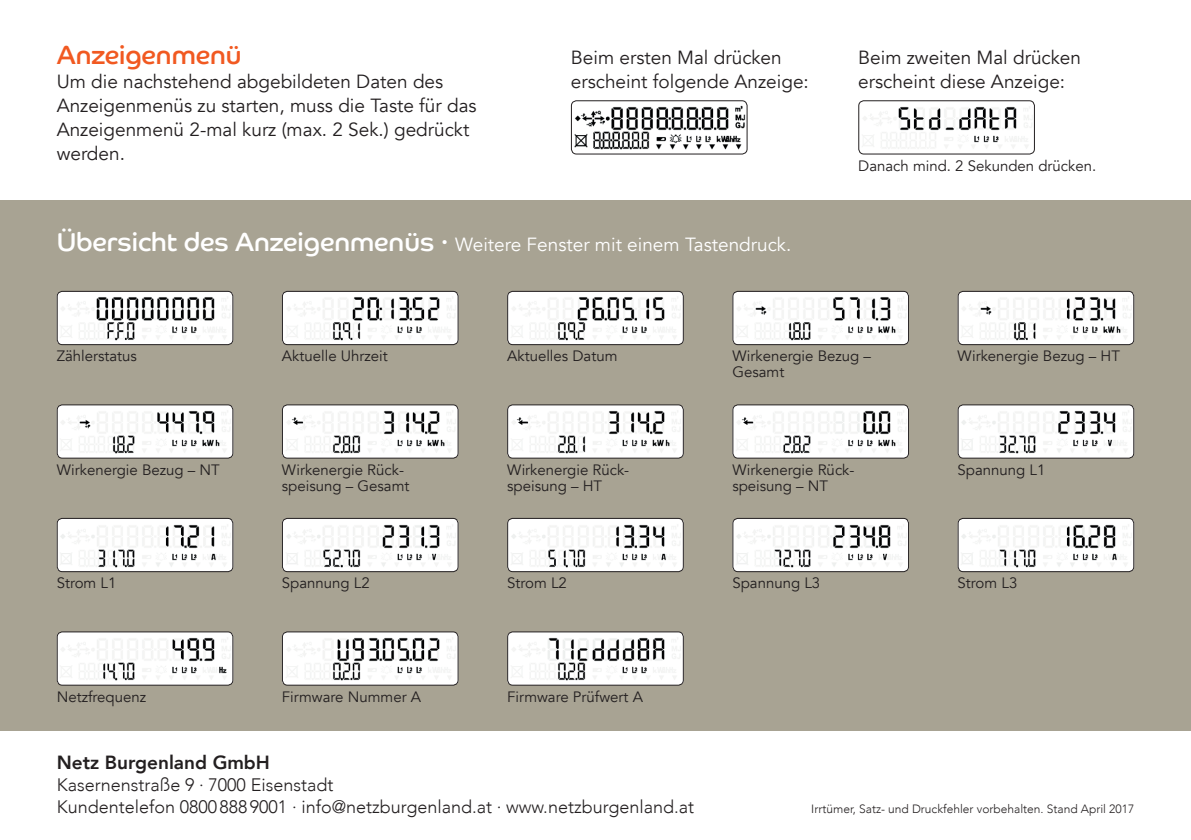
<style>
.page{position:relative;width:1191px;height:840px;background:#fff}
.page>*{position:absolute;margin:0;border:0;box-sizing:border-box;transform-origin:0 0}
.t1{font:26px "Co Headline";color:#f15921}
.t2{font:19px/24px "Avenir LT Com";color:#231f20}
.t3{font:19px "Avenir LT Com";color:#fff}
.t4{font:800 19px "Avenir LT Com";color:#231f20}
.t5{font:300 18px/22px "Avenir LT Com";color:#231f20}
.t6{font:15px/16px "Avenir LT Com";color:#231f20}
.t7{font:300 12px "Avenir LT Com";color:#231f20}
.s1{font-family:"Co Headline";font-size:26px}
</style>
<div class="page">
<div style="left:0;top:200px;width:1191px;height:530px;background:#a8a393"></div>
<img style="left:57px;top:293px;width:176px;height:50px">
<div style="left:57px;top:291px;width:176px;height:54px;border:1px solid #231f20;border-radius:5px"></div>
<img style="left:571px;top:102px;width:176px;height:50px">
<div style="left:571px;top:100px;width:176px;height:54px;border:1px solid #231f20;border-radius:5px"></div>
<img style="left:860px;top:102px;width:175px;height:50px">
<div style="left:858px;top:100px;width:177px;height:54px;border:1px solid #231f20;border-radius:5px"></div>
<img style="left:57px;top:406px;width:176px;height:50px">
<div style="left:57px;top:404px;width:176px;height:54px;border:1px solid #231f20;border-radius:5px"></div>
<img style="left:284px;top:519px;width:174px;height:51px">
<div style="left:282px;top:517px;width:176px;height:55px;border:1px solid #231f20;border-radius:5px"></div>
<img style="left:282px;top:633px;width:176px;height:50px">
<div style="left:282px;top:631px;width:176px;height:54px;border:1px solid #231f20;border-radius:5px"></div>
<img style="left:507px;top:633px;width:177px;height:50px">
<div style="left:507px;top:631px;width:177px;height:54px;border:1px solid #231f20;border-radius:5px"></div>
<img style="left:282px;top:293px;width:176px;height:50px">
<div style="left:282px;top:291px;width:176px;height:54px;border:1px solid #231f20;border-radius:5px"></div>
<img style="left:282px;top:406px;width:176px;height:50px">
<div style="left:282px;top:404px;width:176px;height:54px;border:1px solid #231f20;border-radius:5px"></div>
<img style="left:509px;top:519px;width:173px;height:51px">
<div style="left:507px;top:517px;width:177px;height:55px;border:1px solid #231f20;border-radius:5px"></div>
<img style="left:509px;top:293px;width:173px;height:50px">
<div style="left:507px;top:291px;width:177px;height:54px;border:1px solid #231f20;border-radius:5px"></div>
<img style="left:507px;top:406px;width:177px;height:50px">
<div style="left:507px;top:404px;width:177px;height:54px;border:1px solid #231f20;border-radius:5px"></div>
<img style="left:734px;top:519px;width:175px;height:51px">
<div style="left:732px;top:517px;width:177px;height:55px;border:1px solid #231f20;border-radius:5px"></div>
<img style="left:734px;top:293px;width:175px;height:50px">
<div style="left:732px;top:291px;width:177px;height:54px;border:1px solid #231f20;border-radius:5px"></div>
<img style="left:734px;top:406px;width:175px;height:50px">
<div style="left:732px;top:404px;width:177px;height:54px;border:1px solid #231f20;border-radius:5px"></div>
<img style="left:959px;top:406px;width:175px;height:50px">
<div style="left:957px;top:404px;width:177px;height:54px;border:1px solid #231f20;border-radius:5px"></div>
<img style="left:959px;top:519px;width:175px;height:51px">
<div style="left:957px;top:517px;width:177px;height:55px;border:1px solid #231f20;border-radius:5px"></div>
<img style="left:959px;top:293px;width:175px;height:50px">
<div style="left:957px;top:291px;width:177px;height:54px;border:1px solid #231f20;border-radius:5px"></div>
<img style="left:57px;top:519px;width:176px;height:51px">
<div style="left:57px;top:517px;width:176px;height:55px;border:1px solid #231f20;border-radius:5px"></div>
<img style="left:57px;top:633px;width:176px;height:50px">
<div style="left:57px;top:631px;width:176px;height:54px;border:1px solid #231f20;border-radius:5px"></div>
<h1 class="t1" style="left:57px;top:39px;width:186px">Anzeigenmenü</h1>
<p class="t2" style="left:57px;top:70px;width:421px">Um die nachstehend abgebildeten Daten des Anzeigenmenüs zu starten, muss die Taste für das Anzeigenmenü 2-mal kurz (max. 2 Sek.) gedrückt werden.</p>
<p class="t2" style="left:571px;top:46px;width:239px">Beim ersten Mal drücken erscheint folgende Anzeige:</p>
<p class="t2" style="left:858px;top:46px;width:224px">Beim zweiten Mal drücken erscheint diese Anzeige:</p>
<p class="t6" style="left:858px;top:158px;width:239px">Danach mind. 2 Sekunden drücken.</p>
<p class="t3" style="left:57px;top:233px;width:736px"><span class="s1">Übersicht des Anzeigenmenüs ·</span> Weitere Fenster mit einem Tastendruck.</p>
<p class="t6" style="left:57px;top:348px;width:82px">Zählerstatus</p>
<p class="t6" style="left:282px;top:348px;width:107px">Aktuelle Uhrzeit</p>
<p class="t6" style="left:507px;top:348px;width:112px">Aktuelles Datum</p>
<p class="t6" style="left:732px;top:348px;width:140px">Wirkenergie Bezug –<br>Gesamt</p>
<p class="t6" style="left:957px;top:348px;width:164px">Wirkenergie Bezug – HT</p>
<p class="t6" style="left:57px;top:461px;width:165px">Wirkenergie Bezug – NT</p>
<p class="t6" style="left:57px;top:575px;width:61px">Strom L1</p>
<p class="t6" style="left:282px;top:461px;width:129px">Wirkenergie Rück‑ speisung – Gesamt</p>
<p class="t6" style="left:282px;top:575px;width:89px">Spannung L2</p>
<p class="t6" style="left:507px;top:461px;width:122px">Wirkenergie Rück&shy;speisung – HT</p>
<p class="t6" style="left:507px;top:575px;width:61px">Strom L2</p>
<p class="t6" style="left:732px;top:461px;width:122px">Wirkenergie Rück&shy;speisung – NT</p>
<p class="t6" style="left:957px;top:461px;width:89px">Spannung L1</p>
<p class="t6" style="left:732px;top:575px;width:89px">Spannung L3</p>
<p class="t6" style="left:957px;top:575px;width:61px">Strom L3</p>
<p class="t6" style="left:57px;top:688px;width:91px">Netzfrequenz</p>
<p class="t6" style="left:282px;top:688px;width:141px">Firmware Nummer A</p>
<p class="t6" style="left:507px;top:688px;width:137px">Firmware Prüfwert A</p>
<p class="t4" style="left:57px;top:751px;width:215px">Netz Burgenland GmbH</p>
<p class="t5" style="left:57px;top:773px;width:639px">Kasernenstraße 9 · 7000 Eisenstadt<br>Kundentelefon 08008889001 · info@netzburgenland.at · www.netzburgenland.at</p>
<p class="t7" style="left:811px;top:801px;width:324px">Irrtümer, Satz- und Druckfehler vorbehalten. Stand April 2017</p>
</div>
